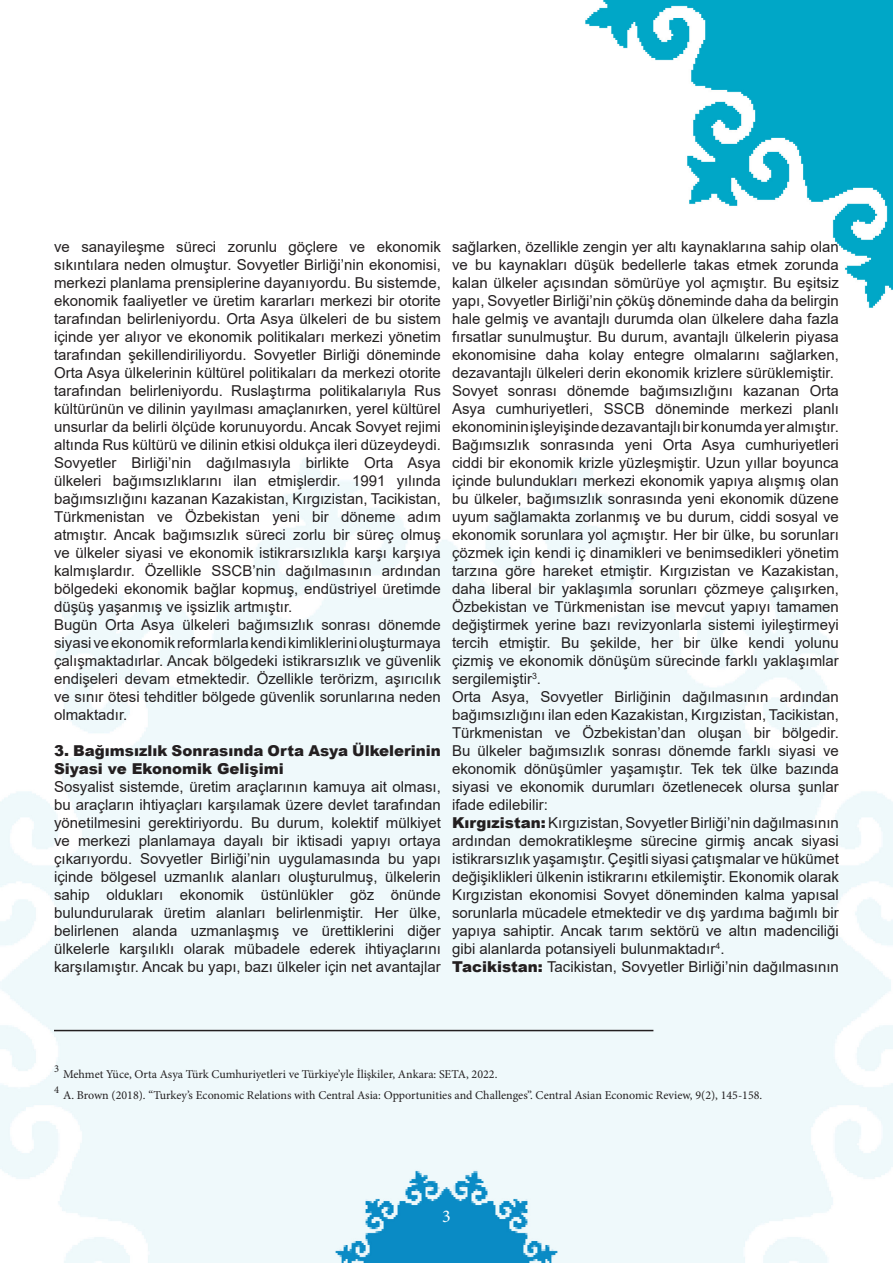
<style>
.page{position:relative;width:893px;height:1263px;background:#fff}
.page>*{position:absolute;margin:0;border:0;box-sizing:border-box;transform-origin:0 0}
.t1{font:18px "Minion Pro";color:#fff}
.t2{font:15px/18px "Arial";color:#231f20;text-align:justify}
.t3{font:900 15px/18px "Arial";color:#231f20}
.t4{font:12px "Minion Pro";color:#231f20}
.t5{font:10.5px "Minion Pro";color:#231f20}
.s1{font-weight:900}
</style>
<div class="page">
<img style="left:0;top:0;width:893px;height:1263px">
<hr style="left:54px;top:1030px;width:599px;height:1px;background:#231f20">
<p class="t2" style="left:54px;top:238px;width:388px">ve sanayileşme süreci zorunlu göçlere ve ekonomik sıkıntılara neden olmuştur. Sovyetler Birliği’nin ekonomisi, merkezi planlama prensiplerine dayanıyordu. Bu sistemde, ekonomik faaliyetler ve üretim kararları merkezi bir otorite tarafından belirleniyordu. Orta Asya ülkeleri de bu sistem içinde yer alıyor ve ekonomik politikaları merkezi yönetim tarafından şekillendiriliyordu. Sovyetler Birliği döneminde Orta Asya ülkelerinin kültürel politikaları da merkezi otorite tarafından belirleniyordu. Ruslaştırma politikalarıyla Rus kültürünün ve dilinin yayılması amaçlanırken, yerel kültürel unsurlar da belirli ölçüde korunuyordu. Ancak Sovyet rejimi altında Rus kültürü ve dilinin etkisi oldukça ileri düzeydeydi.</p>
<p class="t2" style="left:54px;top:454px;width:388px">Sovyetler Birliği’nin dağılmasıyla birlikte Orta Asya ülkeleri bağımsızlıklarını ilan etmişlerdir. 1991 yılında bağımsızlığını kazanan Kazakistan, Kırgızistan, Tacikistan, Türkmenistan ve Özbekistan yeni bir döneme adım atmıştır. Ancak bağımsızlık süreci zorlu bir süreç olmuş ve ülkeler siyasi ve ekonomik istikrarsızlıkla karşı karşıya kalmışlardır. Özellikle SSCB’nin dağılmasının ardından bölgedeki ekonomik bağlar kopmuş, endüstriyel üretimde düşüş yaşanmış ve işsizlik artmıştır.</p>
<p class="t2" style="left:54px;top:616px;width:388px">Bugün Orta Asya ülkeleri bağımsızlık sonrası dönemde siyasi ve ekonomik reformlarla kendi kimliklerini oluşturmaya çalışmaktadırlar. Ancak bölgedeki istikrarsızlık ve güvenlik endişeleri devam etmektedir. Özellikle terörizm, aşırıcılık ve sınır ötesi tehditler bölgede güvenlik sorunlarına neden olmaktadır.</p>
<p class="t3" style="left:54px;top:741px;width:388px">3. Bağımsızlık Sonrasında Orta Asya Ülkelerinin<br>Siyasi ve Ekonomik Gelişimi</p>
<p class="t2" style="left:54px;top:778px;width:388px">Sosyalist sistemde, üretim araçlarının kamuya ait olması, bu araçların ihtiyaçları karşılamak üzere devlet tarafından yönetilmesini gerektiriyordu. Bu durum, kolektif mülkiyet ve merkezi planlamaya dayalı bir iktisadi yapıyı ortaya çıkarıyordu. Sovyetler Birliği’nin uygulamasında bu yapı içinde bölgesel uzmanlık alanları oluşturulmuş, ülkelerin sahip oldukları ekonomik üstünlükler göz önünde bulundurularak üretim alanları belirlenmiştir. Her ülke, belirlenen alanda uzmanlaşmış ve ürettiklerini diğer ülkelerle karşılıklı olarak mübadele ederek ihtiyaçlarını karşılamıştır. Ancak bu yapı, bazı ülkeler için net avantajlar</p>
<p class="t2" style="left:452px;top:238px;width:388px">sağlarken, özellikle zengin yer altı kaynaklarına sahip olan ve bu kaynakları düşük bedellerle takas etmek zorunda kalan ülkeler açısından sömürüye yol açmıştır. Bu eşitsiz yapı, Sovyetler Birliği’nin çöküş döneminde daha da belirgin hale gelmiş ve avantajlı durumda olan ülkelere daha fazla fırsatlar sunulmuştur. Bu durum, avantajlı ülkelerin piyasa ekonomisine daha kolay entegre olmalarını sağlarken, dezavantajlı ülkeleri derin ekonomik krizlere sürüklemiştir.</p>
<p class="t2" style="left:452px;top:382px;width:388px">Sovyet sonrası dönemde bağımsızlığını kazanan Orta Asya cumhuriyetleri, SSCB döneminde merkezi planlı ekonominin işleyişinde dezavantajlı bir konumda yer almıştır.<br>Bağımsızlık sonrasında yeni Orta Asya cumhuriyetleri ciddi bir ekonomik krizle yüzleşmiştir. Uzun yıllar boyunca içinde bulundukları merkezi ekonomik yapıya alışmış olan bu ülkeler, bağımsızlık sonrasında yeni ekonomik düzene uyum sağlamakta zorlanmış ve bu durum, ciddi sosyal ve ekonomik sorunlara yol açmıştır. Her bir ülke, bu sorunları çözmek için kendi iç dinamikleri ve benimsedikleri yönetim tarzına göre hareket etmiştir. Kırgızistan ve Kazakistan, daha liberal bir yaklaşımla sorunları çözmeye çalışırken, Özbekistan ve Türkmenistan ise mevcut yapıyı tamamen değiştirmek yerine bazı revizyonlarla sistemi iyileştirmeyi tercih etmiştir. Bu şekilde, her bir ülke kendi yolunu çizmiş ve ekonomik dönüşüm sürecinde farklı yaklaşımlar sergilemiştir<sup>3</sup>.</p>
<p class="t2" style="left:452px;top:688px;width:388px">Orta Asya, Sovyetler Birliğinin dağılmasının ardından bağımsızlığını ilan eden Kazakistan, Kırgızistan, Tacikistan, Türkmenistan ve Özbekistan’dan oluşan bir bölgedir.<br>Bu ülkeler bağımsızlık sonrası dönemde farklı siyasi ve ekonomik dönüşümler yaşamıştır. Tek tek ülke bazında siyasi ve ekonomik durumları özetlenecek olursa şunlar ifade edilebilir:</p>
<p class="t2" style="left:452px;top:814px;width:388px"><span class="s1">Kırgızistan:</span> Kırgızistan, Sovyetler Birliği’nin dağılmasının ardından demokratikleşme sürecine girmiş ancak siyasi istikrarsızlık yaşamıştır. Çeşitli siyasi çatışmalar ve hükümet değişiklikleri ülkenin istikrarını etkilemiştir. Ekonomik olarak Kırgızistan ekonomisi Sovyet döneminden kalma yapısal sorunlarla mücadele etmektedir ve dış yardıma bağımlı bir yapıya sahiptir. Ancak tarım sektörü ve altın madenciliği gibi alanlarda potansiyeli bulunmaktadır<sup>4</sup>.</p>
<p class="t2" style="left:452px;top:958px;width:388px"><span class="s1">Tacikistan:</span> Tacikistan, Sovyetler Birliği’nin dağılmasının</p>
<p class="t5" style="left:54px;top:1061px;width:7px">3</p>
<p class="t4" style="left:63px;top:1066px;width:436px">Mehmet Yüce, Orta Asya Türk Cumhuriyetleri ve Türkiye’yle İlişkiler, Ankara: SETA, 2022.</p>
<p class="t5" style="left:54px;top:1083px;width:7px">4</p>
<p class="t4" style="left:63px;top:1087px;width:701px">A. Brown (2018). “Turkey’s Economic Relations with Central Asia: Opportunities and Challenges”. Central Asian Economic Review, 9(2), 145-158.</p>
<p class="t1" style="left:442px;top:1204px;width:10px">3</p>
</div>
